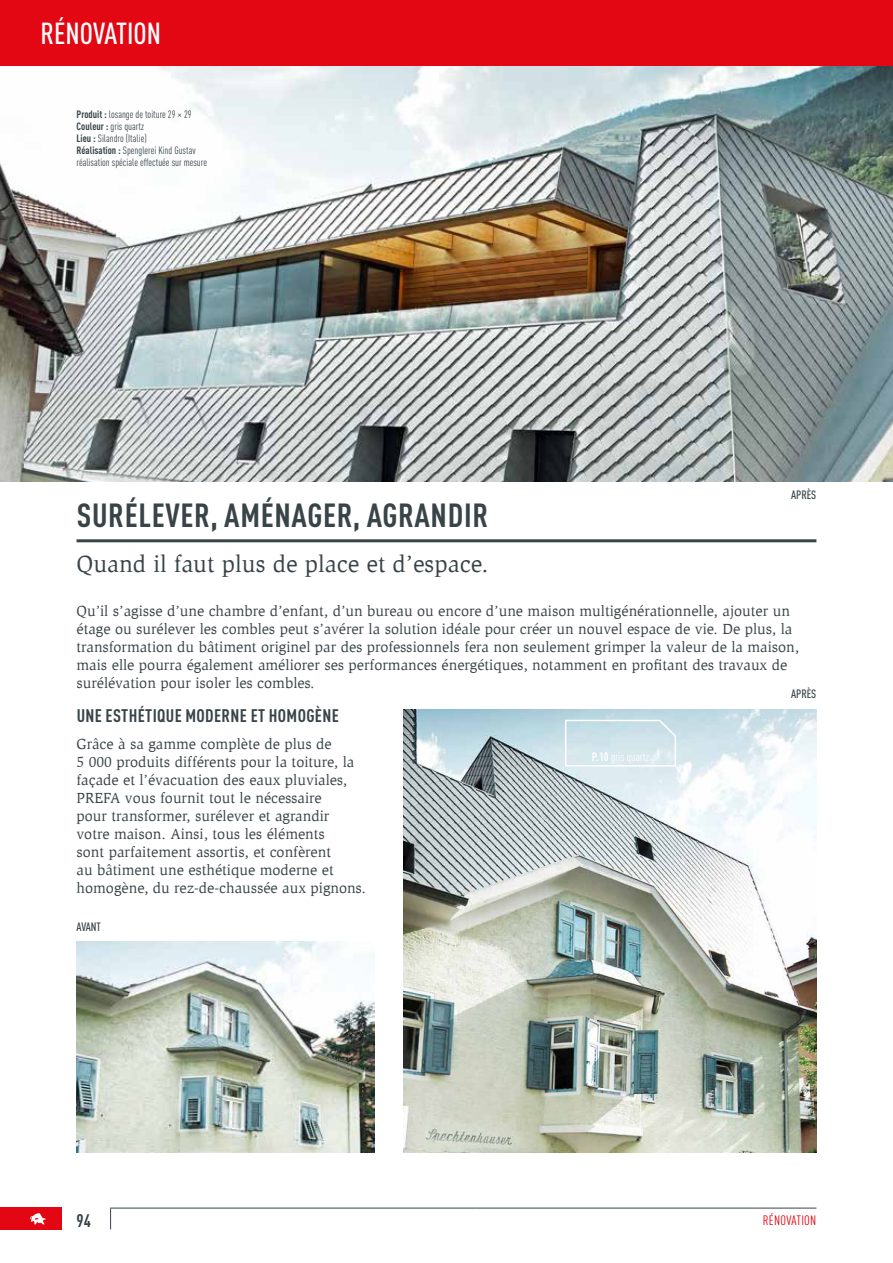
<style>
.page{position:relative;width:893px;height:1263px;background:#fff}
.page>*{position:absolute;margin:0;border:0;box-sizing:border-box;transform-origin:0 0}
.t1{font:700 condensed 33px "DIN Pro";letter-spacing:.02em;color:#394448}
.t2{font:500 condensed 30px "DIN Pro";color:#fff}
.t3{font:24px "Slimbach Pro";color:#394448}
.t4{font:700 condensed 18px "DIN Pro";letter-spacing:.02em;color:#394448}
.t5{font:15px/18px "Slimbach Pro";color:#394448}
.t6{font:condensed 13.5px "DIN Pro";letter-spacing:.02em;color:#e30613}
.t7{font:500 condensed 12px "DIN Pro";letter-spacing:-.005em;color:#394448}
.t8{font:condensed 12px "DIN Pro";color:#fff}
.t9{font:condensed 10.5px/12px "DIN Pro";color:#394448}
.s1{font-weight:700}
</style>
<div class="page">
<div style="left:0;top:1208px;width:61px;height:22px;background:#e30613"></div>
<svg style="left:30px;top:1213px;width:16px;height:11px"></svg>
<div style="left:0;top:0;width:893px;height:66px;background:#e30613"></div>
<hr style="left:110px;top:1208px;width:366px;height:1px;background:#394448">
<svg style="left:110px;top:1208px;width:1px;height:21px"></svg>
<hr style="left:476px;top:1208px;width:340px;height:1px;background:#394448">
<img style="left:0;top:66px;width:893px;height:416px">
<img style="left:403px;top:709px;width:413px;height:443px">
<hr style="left:77px;top:539px;width:739px;height:3px;background:#394448">
<img style="left:77px;top:942px;width:297px;height:210px">
<svg style="left:564px;top:719px;width:113px;height:48px"></svg>
<h2 class="t2" style="left:40px;top:11px;width:122px">RÉNOVATION</h2>
<p class="t9" style="left:77px;top:108px;width:132px"><span class="s1">Produit :</span> losange de toiture 29 × 29<br><span class="s1">Couleur :</span> gris quartz<br><span class="s1">Lieu :</span> Silandro (Italie)<br><span class="s1">Réalisation :</span> Spenglerei Kind Gustav réalisation spéciale effectuée sur mesure</p>
<p class="t7" style="left:791px;top:486px;width:27px">APRÈS</p>
<h1 class="t1" style="left:77px;top:490px;width:413px">SURÉLEVER, AMÉNAGER, AGRANDIR</h1>
<h3 class="t3" style="left:77px;top:550px;width:414px">Quand il faut plus de place et d’espace.</h3>
<p class="t5" style="left:77px;top:602px;width:724px">Qu’il s’agisse d’une chambre d’enfant, d’un bureau ou encore d’une maison multigénérationnelle, ajouter un étage ou surélever les combles peut s’avérer la solution idéale pour créer un nouvel espace de vie. De plus, la transformation du bâtiment originel par des professionnels fera non seulement grimper la valeur de la maison, mais elle pourra également améliorer ses performances énergétiques, notamment en profitant des travaux de surélévation pour isoler les combles.</p>
<p class="t4" style="left:77px;top:702px;width:264px">UNE ESTHÉTIQUE MODERNE ET HOMOGÈNE</p>
<p class="t5" style="left:77px;top:734px;width:291px">Grâce à sa gamme complète de plus de<br>5 000 produits différents pour la toiture, la façade et l’évacuation des eaux pluviales, PREFA vous fournit tout le nécessaire<br>pour transformer, surélever et agrandir votre maison. Ainsi, tous les éléments<br>sont parfaitement assortis, et confèrent<br>au bâtiment une esthétique moderne et homogène, du rez-de-chaussée aux pignons.</p>
<p class="t7" style="left:77px;top:918px;width:26px">AVANT</p>
<p class="t7" style="left:791px;top:685px;width:27px">APRÈS</p>
<p class="t8" style="left:592px;top:748px;width:59px"><span class="s1">P.10</span> gris quartz</p>
<p class="t4" style="left:77px;top:1206px;width:16px">94</p>
<p class="t6" style="left:763px;top:1211px;width:55px">Rénovation</p>
</div>
